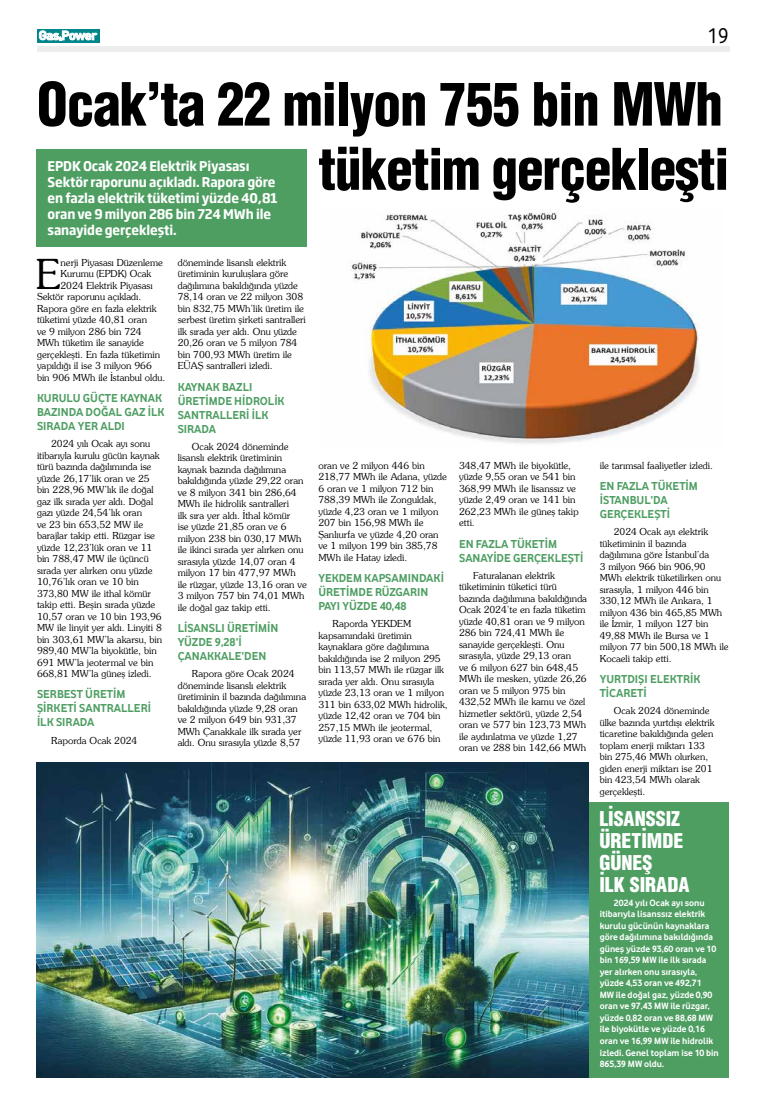
<style>
.page{position:relative;width:766px;height:1106px;background:#fff}
.page>*{position:absolute;margin:0;border:0;box-sizing:border-box;transform-origin:0 0}
.t1{font:58px "Switzerland Cond Black Plain";letter-spacing:-.02em;color:#000;scale:.95 1}
.t2{font:55.9px "Switzerland Cond Black Plain";letter-spacing:-.02em;color:#000;scale:.95 1}
.t3{font:41px "Southern Plain";color:#000}
.t4{font:22.3px "Vodafone Rg";color:#000;scale:.95 1}
.t5{font:19.9px/22px "Switzerland Cond Black Plain";color:#fff}
.t6{font:700 13.2px/16px "Soho Gothic Pro";letter-spacing:-.01em;color:#fff;scale:.91 1}
.t7{font:700 12px/14px "Vodafone Rg";color:#4e9e62}
.t8{font:9.6px/11.5px "Southern Plain";color:#000}
.t9{font:9.5px/11.5px "Southern Plain";color:#000}
.t10{font:700 9.5px/11.5px "Vodafone Rg";color:#fff}
</style>
<div class="page">
<div style="left:37px;top:46px;width:692px;height:6px;background:#ededed"></div>
<svg style="left:37px;top:29px;width:62px;height:14px"></svg>
<svg style="left:39px;top:31px;width:58px;height:9px"></svg>
<div style="left:37px;top:150px;width:270px;height:97px;background:#4e9e62"></div>
<div style="left:581px;top:802px;width:148px;height:275px;background:#4e9e62"></div>
<img style="left:37px;top:762px;width:551px;height:315px">
<img style="left:351px;top:212px;width:349px;height:232px">
<h3 class="t4" style="left:707px;top:22px;width:24px">19</h3>
<h1 class="t1" style="left:37px;top:67px;width:723px">Ocak’ta 22 milyon 755 bin MWh</h1>
<h3 class="t6" style="left:48px;top:157px;width:254px">EPDK Ocak 2024 Elektrik Piyasası Sektör raporunu açıkladı. Rapora göre en fazla elektrik tüketimi yüzde 40,81 oran ve 9 milyon 286 bin 724 MWh ile sanayide gerçekleşti.</h3>
<h3 class="t3" style="left:36px;top:249px;width:26px">E</h3>
<p class="t8" style="left:60px;top:256px;width:104px">nerji Piyasası Düzenleme</p>
<p class="t8" style="left:60px;top:268px;width:92px">Kurumu (EPDK) Ocak</p>
<p class="t8" style="left:60px;top:279px;width:94px">2024 Elektrik Piyasası</p>
<p class="t8" style="left:37px;top:291px;width:106px">Sektör raporunu açıkladı.</p>
<p class="t8" style="left:37px;top:302px;width:121px">Rapora göre en fazla elektrik</p>
<p class="t8" style="left:37px;top:314px;width:112px">tüketimi yüzde 40,81 oran</p>
<p class="t8" style="left:37px;top:325px;width:106px">ve 9 milyon 286 bin 724</p>
<p class="t8" style="left:37px;top:337px;width:108px">MWh tüketim ile sanayide</p>
<p class="t8" style="left:37px;top:348px;width:124px">gerçekleşti. En fazla tüketimin</p>
<p class="t8" style="left:37px;top:360px;width:116px">yapıldığı il ise 3 milyon 966</p>
<p class="t8" style="left:37px;top:371px;width:130px">bin 906 MWh ile İstanbul oldu.</p>
<p class="t7" style="left:37px;top:391px;width:129px">KURULU GÜÇTE KAYNAK<br>BAZINDA DOĞAL GAZ İLK<br>SIRADA YER ALDI</p>
<p class="t8" style="left:37px;top:438px;width:127px;text-indent:14px">2024 yılı Ocak ayı sonu itibarıyla kurulu gücün kaynak türü bazında dağılımında ise yüzde 26,17’lik oran ve 25 bin 228,96 MW’lık ile doğal gaz ilk sırada yer aldı. Doğal gazı yüzde 24,54’lık oran<br>ve 23 bin 653,52 MW ile barajlar takip etti. Rüzgar ise yüzde 12,23’lük oran ve 11 bin 788,47 MW ile üçüncü sırada yer alırken onu yüzde<br>10,76’lık oran ve 10 bin<br>373,80 MW ile ithal kömür takip etti. Beşin sırada yüzde<br>10,57 oran ve 10 bin 193,96<br>MW ile linyit yer aldı. Linyiti 8 bin 303,61 MW’la akarsu, bin<br>989,40 MW’la biyokütle, bin<br>691 MW’la jeotermal ve bin<br>668,81 MW’la güneş izledi.</p>
<p class="t7" style="left:37px;top:687px;width:115px">SERBEST ÜRETİM<br>ŞİRKETİ SANTRALLERİ<br>İLK SIRADA</p>
<p class="t8" style="left:51px;top:734px;width:88px">Raporda Ocak 2024</p>
<p class="t8" style="left:178px;top:256px;width:130px">döneminde lisanslı elektrik üretiminin kuruluşlara göre dağılımına bakıldığında yüzde<br>78,14 oran ve 22 milyon 308 bin 832,75 MWh’lik üretim ile serbest üretim şirketi santralleri ilk sırada yer aldı. Onu yüzde<br>20,26 oran ve 5 milyon 784 bin 700,93 MWh üretim ile<br>EÜAŞ santralleri izledi.</p>
<p class="t7" style="left:178px;top:379px;width:108px">KAYNAK BAZLI<br>ÜRETİMDE HİDROLİK<br>SANTRALLERİ İLK<br>SIRADA</p>
<p class="t8" style="left:178px;top:440px;width:131px;text-indent:14px">Ocak 2024 döneminde lisanslı elektrik üretiminin kaynak bazında dağılımına bakıldığında yüzde 29,22 oran ve 8 milyon 341 bin 286,64<br>MWh ile hidrolik santralleri<br>ilk sıra yer aldı. İthal kömür<br>ise yüzde 21,85 oran ve 6 milyon 238 bin 030,17 MWh ile ikinci sırada yer alırken onu sırasıyla yüzde 14,07 oran 4 milyon 17 bin 477,97 MWh ile rüzgar, yüzde 13,16 oran ve<br>3 milyon 757 bin 74,01 MWh ile doğal gaz takip etti.</p>
<p class="t7" style="left:178px;top:620px;width:102px">LİSANSLI ÜRETİMİN<br>YÜZDE 9,28’İ<br>ÇANAKKALE’DEN</p>
<p class="t8" style="left:178px;top:667px;width:130px;text-indent:14px">Rapora göre Ocak 2024 döneminde lisanslı elektrik üretiminin il bazında dağılımına bakıldığında yüzde 9,28 oran ve 2 milyon 649 bin 931,37<br>MWh Çanakkale ilk sırada yer aldı. Onu sırasıyla yüzde 8,57</p>
<h2 class="t2" style="left:318px;top:133px;width:434px">tüketim gerçekleşti</h2>
<p class="t8" style="left:318px;top:459px;width:130px">oran ve 2 milyon 446 bin<br>218,77 MWh ile Adana, yüzde<br>6 oran ve 1 milyon 712 bin<br>788,39 MWh ile Zonguldak, yüzde 4,23 oran ve 1 milyon<br>207 bin 156,98 MWh ile<br>Şanlıurfa ve yüzde 4,20 oran ve 1 milyon 199 bin 385,78<br>MWh ile Hatay izledi.</p>
<p class="t7" style="left:318px;top:571px;width:127px">YEKDEM KAPSAMINDAKİ<br>ÜRETİMDE RÜZGARIN<br>PAYI YÜZDE 40,48</p>
<p class="t8" style="left:318px;top:617px;width:131px;text-indent:14px">Raporda YEKDEM kapsamındaki üretimin kaynaklara göre dağılımına bakıldığında ise 2 milyon 295 bin 113,57 MWh ile rüzgar ilk sırada yer aldı. Onu sırasıyla yüzde 23,13 oran ve 1 milyon<br>311 bin 633,02 MWh hidrolik, yüzde 12,42 oran ve 704 bin<br>257,15 MWh ile jeotermal, yüzde 11,93 oran ve 676 bin</p>
<p class="t8" style="left:459px;top:459px;width:121px">348,47 MWh ile biyokütle, yüzde 9,55 oran ve 541 bin<br>368,99 MWh ile lisanssız ve yüzde 2,49 oran ve 141 bin<br>262,23 MWh ile güneş takip etti.</p>
<p class="t7" style="left:459px;top:536px;width:126px">EN FAZLA TÜKETİM<br>SANAYİDE GERÇEKLEŞTİ</p>
<p class="t8" style="left:459px;top:569px;width:129px;text-indent:14px">Faturalanan elektrik tüketiminin tüketici türü bazında dağılımına bakıldığında<br>Ocak 2024’te en fazla tüketim yüzde 40,81 oran ve 9 milyon<br>286 bin 724,41 MWh ile sanayide gerçekleşti. Onu sırasıyla, yüzde 29,13 oran<br>ve 6 milyon 627 bin 648,45<br>MWh ile mesken, yüzde 26,26 oran ve 5 milyon 975 bin<br>432,52 MWh ile kamu ve özel hizmetler sektörü, yüzde 2,54 oran ve 577 bin 123,73 MWh ile aydınlatma ve yüzde 1,27 oran ve 288 bin 142,66 MWh</p>
<p class="t8" style="left:599px;top:459px;width:115px">ile tarımsal faaliyetler izledi.</p>
<p class="t7" style="left:599px;top:479px;width:100px">EN FAZLA TÜKETİM<br>İSTANBUL’DA<br>GERÇEKLEŞTİ</p>
<p class="t9" style="left:599px;top:526px;width:130px;text-indent:14px">2024 Ocak ayı elektrik tüketiminin il bazında dağılımına göre İstanbul’da<br>3 milyon 966 bin 906,90<br>MWh elektrik tüketilirken onu sırasıyla, 1 milyon 446 bin<br>330,12 MWh ile Ankara, 1 milyon 436 bin 465,85 MWh ile İzmir, 1 milyon 127 bin<br>49,88 MWh ile Bursa ve 1 milyon 77 bin 500,18 MWh ile<br>Kocaeli takip etti.</p>
<p class="t7" style="left:599px;top:671px;width:102px">YURTDIŞI ELEKTRİK<br>TİCARETİ</p>
<p class="t9" style="left:599px;top:704px;width:116px;text-indent:14px">Ocak 2024 döneminde ülke bazında yurtdışı elektrik ticaretine bakıldığında gelen toplam enerji miktarı 133 bin 275,46 MWh olurken, giden enerji miktarı ise 201 bin 423,54 MWh olarak gerçekleşti.</p>
<h3 class="t5" style="left:599px;top:807px;width:92px">LİSANSSIZ<br>ÜRETİMDE<br>GÜNEŞ<br>İLK SIRADA</h3>
<p class="t10" style="left:599px;top:896px;width:120px;text-indent:14px">2024 yılı Ocak ayı sonu itibarıyla lisanssız elektrik kurulu gücünün kaynaklara göre dağılımına bakıldığında güneş yüzde 93,60 oran ve 10 bin 169,59 MW ile ilk sırada yer alırken onu sırasıyla, yüzde 4,53 oran ve 492,71<br>MW ile doğal gaz, yüzde 0,90 oran ve 97,43 MW ile rüzgar, yüzde 0,82 oran ve 88,68 MW ile biyokütle ve yüzde 0,16 oran ve 16,99 MW ile hidrolik izledi. Genel toplam ise 10 bin<br>865,39 MW oldu.</p>
</div>
